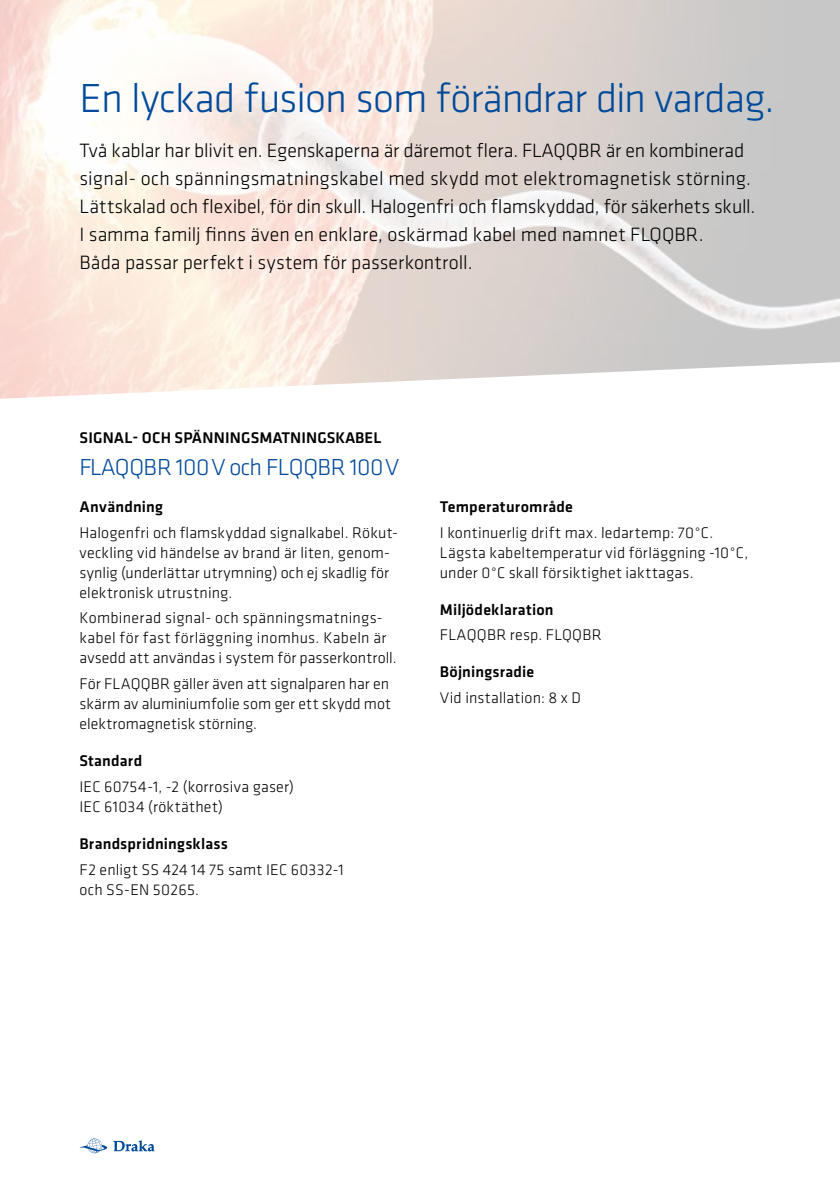
<style>
.page{position:relative;width:840px;height:1191px;background:#fff}
.page>*{position:absolute;margin:0;border:0;box-sizing:border-box;transform-origin:0 0}
.t1{font:300 42px "Klavika";letter-spacing:-.025em;color:#004a9a}
.t2{font:300 24px "Klavika";letter-spacing:-.02em;color:#004a9a}
.t3{font:300 20px/28px "Klavika";color:#000}
.t4{font:300 16px/20px "Klavika";letter-spacing:.01em;color:#000}
.t5{font:500 16px "Klavika";letter-spacing:.01em;color:#000}
</style>
<div class="page">
<svg style="left:79px;top:1138px;width:28px;height:15px"></svg>
<svg style="left:113px;top:1140px;width:41px;height:11px"></svg>
<img style="left:0;top:0;width:839px;height:399px">
<h1 class="t1" style="left:79px;top:73px;width:696px">En lyckad fusion som förändrar din vardag.</h1>
<p class="t3" style="left:79px;top:137px;width:677px">Två kablar har blivit en. Egenskaperna är däremot flera. FLAQQBR är en kombinerad signal- och spänningsmatningskabel med skydd mot elektromagnetisk störning.<br>Lättskalad och flexibel, för din skull. Halogenfri och flamskyddad, för säkerhets skull.<br>I samma familj finns även en enklare, oskärmad kabel med namnet FLQQBR.<br>Båda passar perfekt i system för passerkontroll.</p>
<p class="t5" style="left:79px;top:427px;width:303px">SIGNAL- OCH SPÄNNINGSMATNINGSKABEL</p>
<h2 class="t2" style="left:79px;top:452px;width:321px">FLAQQBR 100 V och FLQQBR 100 V</h2>
<p class="t5" style="left:79px;top:496px;width:85px">Användning</p>
<p class="t4" style="left:79px;top:522px;width:320px">Halogenfri och flamskyddad signalkabel. Rökut&shy;veckling vid händelse av brand är liten, genom&shy;synlig (underlättar utrymning) och ej skadlig för elektronisk utrustning.</p>
<p class="t4" style="left:79px;top:608px;width:318px">Kombinerad signal- och spänningsmatnings&shy;kabel för fast förläggning inomhus. Kabeln är avsedd att användas i system för passerkontroll.</p>
<p class="t4" style="left:79px;top:673px;width:313px">För FLAQQBR gäller även att signalparen har en skärm av aluminiumfolie som ger ett skydd mot elektromagnetisk störning.</p>
<p class="t5" style="left:79px;top:750px;width:64px">Standard</p>
<p class="t4" style="left:79px;top:776px;width:216px">IEC 60754-1, -2 (korrosiva gaser)<br>IEC 61034 (röktäthet)</p>
<p class="t5" style="left:79px;top:832px;width:150px">Brandspridningsklass</p>
<p class="t4" style="left:79px;top:859px;width:266px">F2 enligt SS 424 14 75 samt IEC 60332-1 och SS-EN 50265.</p>
<p class="t5" style="left:439px;top:496px;width:134px">Temperaturområde</p>
<p class="t4" style="left:439px;top:522px;width:310px">I kontinuerlig drift max. ledartemp: 70°C.<br>Lägsta kabeltemperatur vid förläggning -10°C, under 0°C skall försiktighet iakttagas.</p>
<p class="t5" style="left:439px;top:598px;width:115px">Miljödeklaration</p>
<p class="t4" style="left:439px;top:625px;width:163px">FLAQQBR resp. FLQQBR</p>
<p class="t5" style="left:439px;top:661px;width:96px">Böjningsradie</p>
<p class="t4" style="left:439px;top:687px;width:142px">Vid installation: 8 x D</p>
</div>
